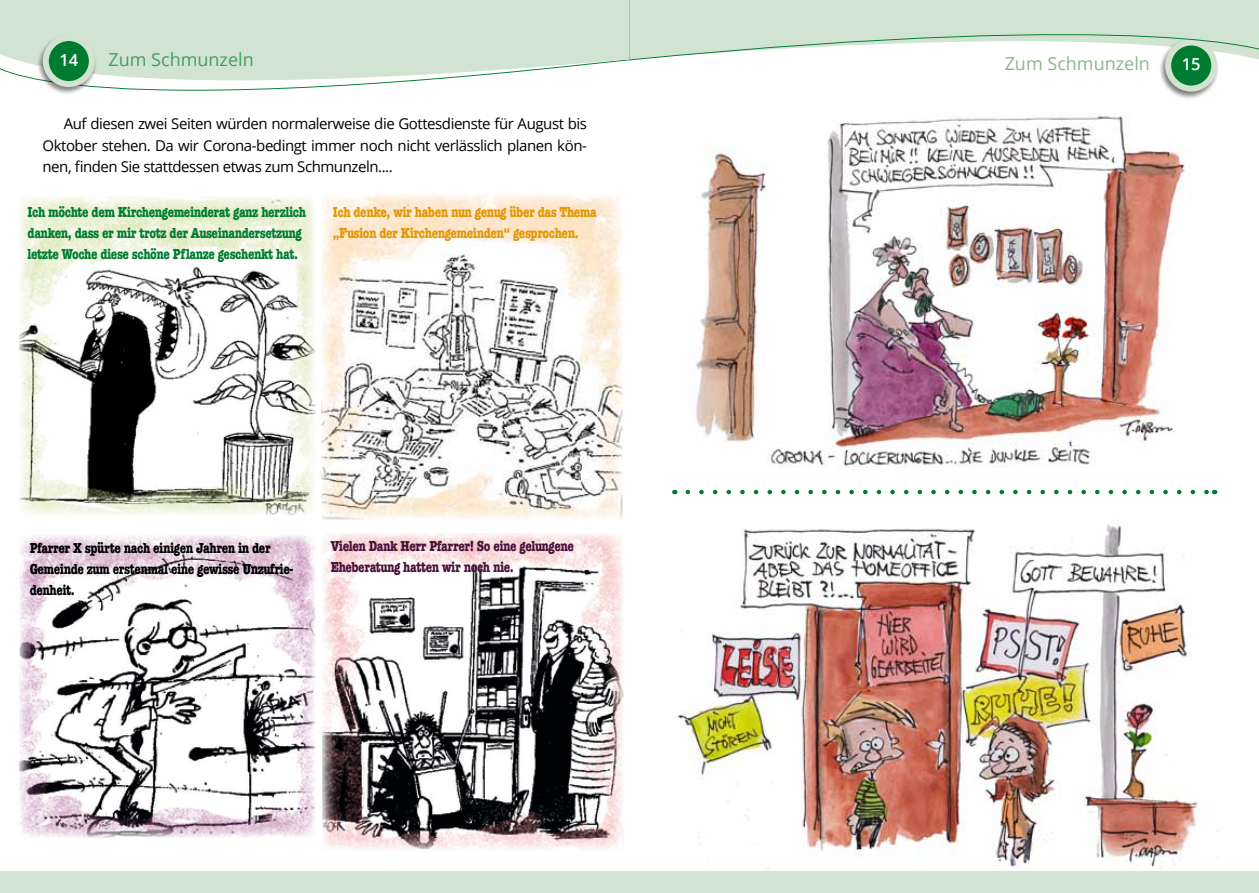
<style>
.page{position:relative;width:1259px;height:893px;background:#fff}
.page>*{position:absolute;margin:0;border:0;box-sizing:border-box;transform-origin:0 0}
.t1{font:18px "Open Sans";color:#469e62}
.t2{font:18px "Open Sans";color:#85b98c}
.t3{font:600 16.5px "Open Sans";color:#fff}
.t4{font:15px/21.5px "Open Sans";letter-spacing:-.03em;color:#000;text-align:justify}
.t5{font:700 condensed 15px/21px "American Typewriter";letter-spacing:-.03em;color:#007c30}
.t6{font:700 condensed 15px/21px "American Typewriter";letter-spacing:-.03em;color:#000}
.t7{font:700 condensed 15px/21px "American Typewriter";letter-spacing:-.03em;color:#e29706}
.t8{font:700 condensed 15px/21px "American Typewriter";letter-spacing:-.03em;color:#48133b}
</style>
<div class="page">
<img style="left:19px;top:196px;width:297px;height:319px">
<img style="left:321px;top:194px;width:301px;height:325px">
<img style="left:19px;top:535px;width:297px;height:303px">
<img style="left:322px;top:533px;width:301px;height:317px">
<img style="left:696px;top:114px;width:490px;height:354px">
<img style="left:672px;top:524px;width:546px;height:348px">
<svg style="left:688px;top:490px;width:519px;height:4px"></svg>
<svg style="left:0;top:0;width:629px;height:91px;fill:#d1e3d1"></svg>
<div style="left:0;top:872px;width:629px;height:21px;background:#d1e3d1"></div>
<div style="left:629px;top:872px;width:630px;height:21px;background:#d1e3d1"></div>
<div style="left:1159px;top:39px;width:60px;height:61px;background:#000;opacity:.5"></div>
<div style="left:1168px;top:42px;width:46px;height:47px;background:#007c30;border-radius:50%"></div>
<div style="left:1165px;top:39px;width:52px;height:53px;border:6px solid #d1e3d1;border-radius:50%"></div>
<div style="left:37px;top:35px;width:60px;height:60px;background:#000;opacity:.5"></div>
<div style="left:46px;top:38px;width:46px;height:46px;background:#007c30;border-radius:50%"></div>
<div style="left:43px;top:35px;width:52px;height:52px;border:6px solid #d1e3d1;border-radius:50%"></div>
<svg style="left:629px;top:0;width:630px;height:63px"></svg>
<p class="t3" style="left:59px;top:48px;width:20px">14</p>
<p class="t1" style="left:108px;top:47px;width:147px">Zum Schmunzeln</p>
<p class="t2" style="left:1004px;top:51px;width:147px">Zum Schmunzeln</p>
<p class="t3" style="left:1181px;top:53px;width:20px">15</p>
<p class="t4" style="left:43px;top:113px;width:546px;text-indent:21px">Auf diesen zwei Seiten würden normalerweise die Gottesdienste für August bis Oktober stehen. Da wir Corona-bedingt immer noch nicht verlässlich planen kön&shy;nen, finden Sie stattdessen etwas zum Schmunzeln....</p>
<p class="t5" style="left:28px;top:201px;width:280px">Ich möchte dem Kirchengemeinderat ganz herzlich danken, dass er mir trotz der Auseinandersetzung letzte Woche diese schöne Pflanze geschenkt hat.</p>
<p class="t7" style="left:333px;top:201px;width:265px">Ich denke, wir haben nun genug über das Thema „Fusion der Kirchengemeinden“ gesprochen.</p>
<p class="t6" style="left:30px;top:538px;width:265px">Pfarrer X spürte nach einigen Jahren in der<br>Gemeinde zum erstenmal eine gewisse Unzufrie&shy;denheit.</p>
<p class="t8" style="left:331px;top:535px;width:245px">Vielen Dank Herr Pfarrer! So eine gelungene<br>Eheberatung hatten wir noch nie.</p>
</div>
